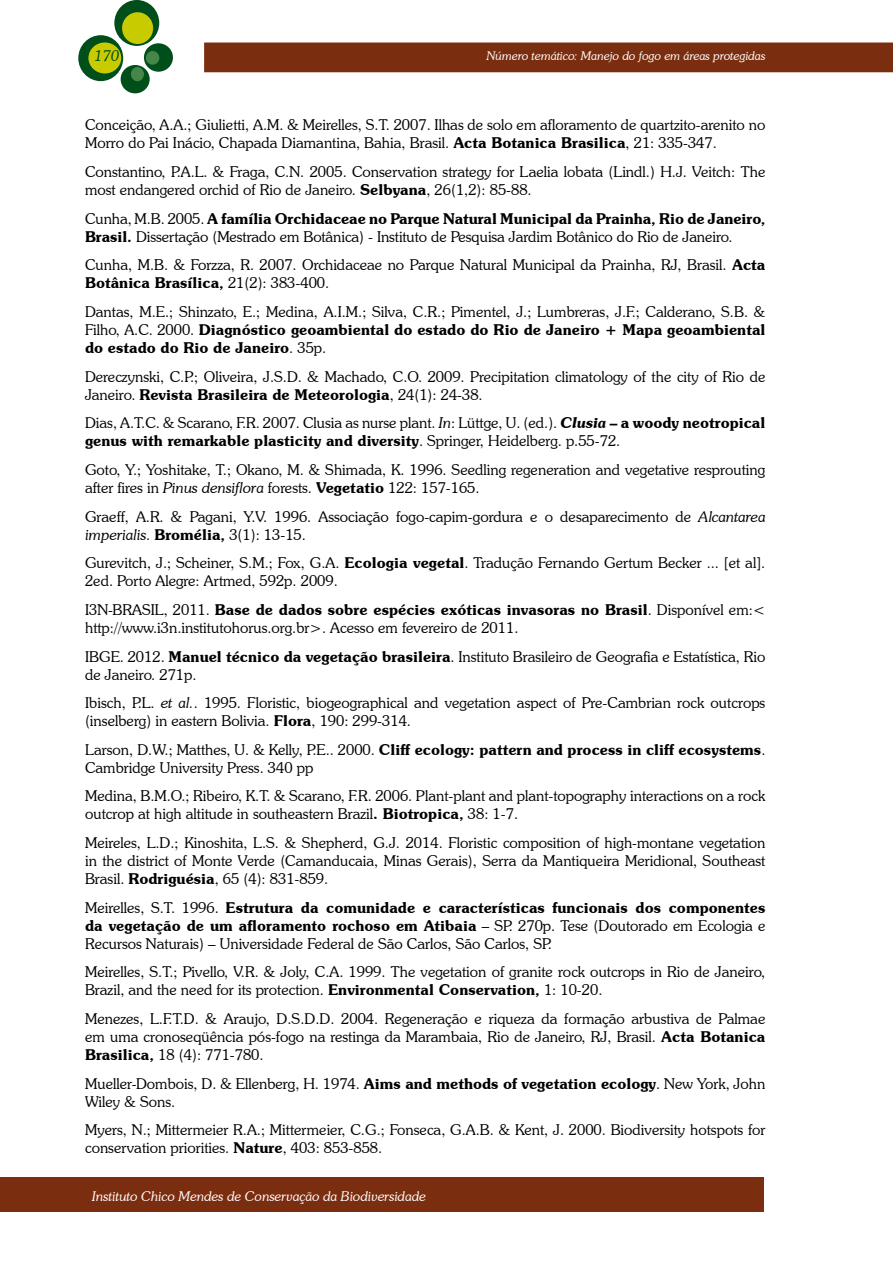
<style>
.page{position:relative;width:893px;height:1263px;background:#fff}
.page>*{position:absolute;margin:0;border:0;box-sizing:border-box;transform-origin:0 0}
.t1{font:300 15px/18px "Souvenir IT Cby BT";color:#000}
.t2{font:italic 300 15px "Souvenir IT Cby BT";color:#004e1a}
.t3{font:italic 300 13.5px "Souvenir IT Cby BT";color:#fff}
.t4{font:italic 300 12px "Souvenir IT Cby BT";color:#fff}
.s1{font-weight:600}
.s2{font-style:italic}
.s3{font-weight:600;font-style:italic}
</style>
<div class="page">
<div style="left:205px;top:43px;width:687px;height:29px;background:#7b2d0f"></div>
<div style="left:114px;top:0;width:45px;height:46px;background:#004e1a;border-radius:50%"></div>
<div style="left:78px;top:35px;width:45px;height:46px;background:#004e1a;border-radius:50%"></div>
<div style="left:144px;top:43px;width:29px;height:29px;background:#004e1a;border-radius:50%"></div>
<div style="left:121px;top:65px;width:29px;height:28px;background:#004e1a;border-radius:50%"></div>
<div style="left:122px;top:12px;width:31px;height:32px;background:#c8cb00;border-radius:50%"></div>
<div style="left:88px;top:42px;width:33px;height:31px;background:#c8cb00;border-radius:50%"></div>
<div style="left:146px;top:51px;width:13px;height:14px;background:#47864a;border-radius:50%"></div>
<div style="left:131px;top:67px;width:13px;height:14px;background:#47864a;border-radius:50%"></div>
<div style="left:0;top:1178px;width:764px;height:34px;background:#7b2d0f"></div>
<p class="t2" style="left:95px;top:46px;width:26px">170</p>
<p class="t4" style="left:487px;top:49px;width:280px">Número temático: Manejo do fogo em áreas protegidas</p>
<p class="t1" style="left:85px;top:116px;width:682px">Conceição, A.A.; Giulietti, A.M. &amp; Meirelles, S.T. 2007. Ilhas de solo em afloramento de quartzito-arenito no<br>Morro do Pai Inácio, Chapada Diamantina, Bahia, Brasil. <span class="s1">Acta Botanica Brasilica</span>, 21: 335-347.</p>
<p class="t1" style="left:85px;top:163px;width:682px">Constantino, P.A.L. &amp; Fraga, C.N. 2005. Conservation strategy for Laelia lobata (Lindl.) H.J. Veitch: The most endangered orchid of Rio de Janeiro. <span class="s1">Selbyana</span>, 26(1,2): 85-88.</p>
<p class="t1" style="left:85px;top:209px;width:682px">Cunha, M.B. 2005. <span class="s1">A família Orchidaceae no Parque Natural Municipal da Prainha, Rio de Janeiro,<br>Brasil.</span> Dissertação (Mestrado em Botânica) - Instituto de Pesquisa Jardim Botânico do Rio de Janeiro.</p>
<p class="t1" style="left:85px;top:256px;width:682px">Cunha, M.B. &amp; Forzza, R. 2007. Orchidaceae no Parque Natural Municipal da Prainha, RJ, Brasil. <span class="s1">Acta<br>Botânica Brasílica,</span> 21(2): 383-400.</p>
<p class="t1" style="left:85px;top:303px;width:682px;text-align:justify">Dantas, M.E.; Shinzato, E.; Medina, A.I.M.; Silva, C.R.; Pimentel, J.; Lumbreras, J.F.; Calderano, S.B. &amp; Filho, A.C. 2000. <span class="s1">Diagnóstico geoambiental do estado do Rio de Janeiro + Mapa geoambiental do estado do Rio de Janeiro</span>. 35p.</p>
<p class="t1" style="left:85px;top:367px;width:682px">Dereczynski, C.P.; Oliveira, J.S.D. &amp; Machado, C.O. 2009. Precipitation climatology of the city of Rio de<br>Janeiro. <span class="s1">Revista Brasileira de Meteorologia</span>, 24(1): 24-38.</p>
<p class="t1" style="left:85px;top:414px;width:682px">Dias, A.T.C. &amp; Scarano, F.R. 2007. Clusia as nurse plant. <span class="s2">In</span>: Lüttge, U. (ed.). <span class="s3">Clusia</span> <span class="s1">– a woody neotropical genus with remarkable plasticity and diversity</span>. Springer, Heidelberg. p.55-72.</p>
<p class="t1" style="left:85px;top:460px;width:682px">Goto, Y.; Yoshitake, T.; Okano, M. &amp; Shimada, K. 1996. Seedling regeneration and vegetative resprouting after fires in <span class="s2">Pinus densiflora</span> forests. <span class="s1">Vegetatio</span> 122: 157-165.</p>
<p class="t1" style="left:85px;top:507px;width:682px">Graeff, A.R. &amp; Pagani, Y.V. 1996. Associação fogo-capim-gordura e o desaparecimento de <span class="s2">Alcantarea imperialis</span>. <span class="s1">Bromélia,</span> 3(1): 13-15.</p>
<p class="t1" style="left:85px;top:554px;width:682px">Gurevitch, J.; Scheiner, S.M.; Fox, G.A. <span class="s1">Ecologia vegetal</span>. Tradução Fernando Gertum Becker ... [et al].<br>2ed. Porto Alegre: Artmed, 592p. 2009.</p>
<p class="t1" style="left:85px;top:600px;width:682px">I3N-BRASIL, 2011. <span class="s1">Base de dados sobre espécies exóticas invasoras no Brasil</span>. Disponível em:&lt; http://www.i3n.institutohorus.org.br&gt;. Acesso em fevereiro de 2011.</p>
<p class="t1" style="left:85px;top:647px;width:682px">IBGE. 2012. <span class="s1">Manuel técnico da vegetação brasileira</span>. Instituto Brasileiro de Geografia e Estatística, Rio de Janeiro. 271p.</p>
<p class="t1" style="left:85px;top:694px;width:682px">Ibisch, P.L. <span class="s2">et al.</span>. 1995. Floristic, biogeographical and vegetation aspect of Pre-Cambrian rock outcrops (inselberg) in eastern Bolivia. <span class="s1">Flora</span>, 190: 299-314.</p>
<p class="t1" style="left:85px;top:740px;width:682px">Larson, D.W.; Matthes, U. &amp; Kelly, P.E.. 2000. <span class="s1">Cliff ecology: pattern and process in cliff ecosystems</span>.<br>Cambridge University Press. 340 pp</p>
<p class="t1" style="left:85px;top:787px;width:682px">Medina, B.M.O.; Ribeiro, K.T. &amp; Scarano, F.R. 2006. Plant-plant and plant-topography interactions on a rock outcrop at high altitude in southeastern Brazil<span class="s1">. Biotropica,</span> 38: 1-7.</p>
<p class="t1" style="left:85px;top:833px;width:682px;text-align:justify">Meireles, L.D.; Kinoshita, L.S. &amp; Shepherd, G.J. 2014. Floristic composition of high-montane vegetation in the district of Monte Verde (Camanducaia, Minas Gerais), Serra da Mantiqueira Meridional, Southeast Brasil. <span class="s1">Rodriguésia</span>, 65 (4): 831-859.</p>
<p class="t1" style="left:85px;top:898px;width:682px;text-align:justify">Meirelles, S.T. 1996. <span class="s1">Estrutura da comunidade e características funcionais dos componentes da vegetação de um afloramento rochoso em Atibaia</span> – SP. 270p. Tese (Doutorado em Ecologia e Recursos Naturais) – Universidade Federal de São Carlos, São Carlos, SP.</p>
<p class="t1" style="left:85px;top:963px;width:682px">Meirelles, S.T.; Pivello, V.R. &amp; Joly, C.A. 1999. The vegetation of granite rock outcrops in Rio de Janeiro,<br>Brazil, and the need for its protection. <span class="s1">Environmental Conservation,</span> 1: 10-20.</p>
<p class="t1" style="left:85px;top:1009px;width:682px;text-align:justify">Menezes, L.F.T.D. &amp; Araujo, D.S.D.D. 2004. Regeneração e riqueza da formação arbustiva de Palmae em uma cronoseqüência pós-fogo na restinga da Marambaia, Rio de Janeiro, RJ, Brasil. <span class="s1">Acta Botanica Brasilica,</span> 18 (4): 771-780.</p>
<p class="t1" style="left:85px;top:1074px;width:682px">Mueller-Dombois, D. &amp; Ellenberg, H. 1974. <span class="s1">Aims and methods of vegetation ecology</span>. New York, John<br>Wiley &amp; Sons.</p>
<p class="t1" style="left:85px;top:1121px;width:682px">Myers, N.; Mittermeier R.A.; Mittermeier, C.G.; Fonseca, G.A.B. &amp; Kent, J. 2000. Biodiversity hotspots for conservation priorities. <span class="s1">Nature</span>, 403: 853-858.</p>
<p class="t3" style="left:92px;top:1188px;width:335px">Instituto Chico Mendes de Conservação da Biodiversidade</p>
</div>
